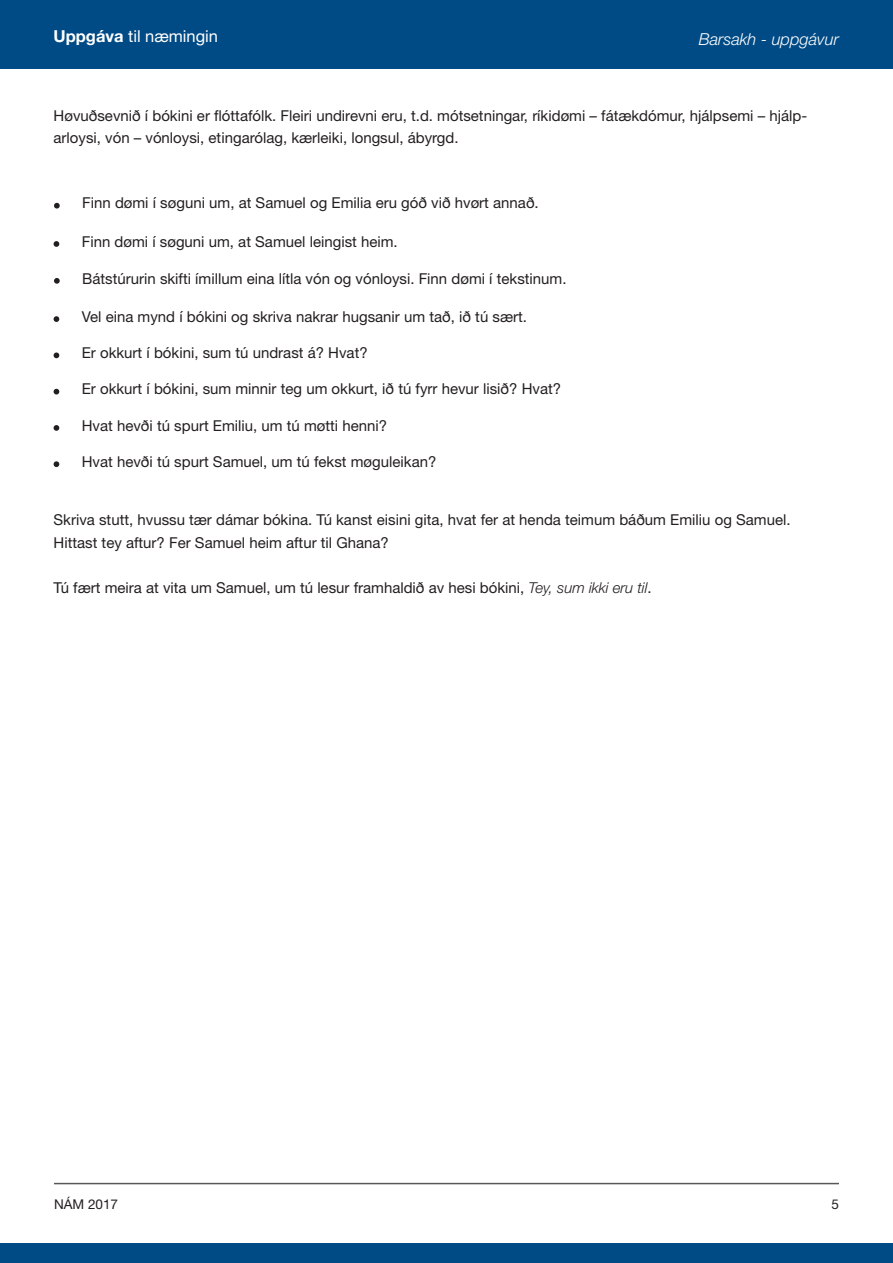
<style>
.page{position:relative;width:893px;height:1263px;background:#fff}
.page>*{position:absolute;margin:0;border:0;box-sizing:border-box;transform-origin:0 0}
.t1{font:16.5px "Helvetica Neue LT Std";color:#fff}
.t2{font:italic 300 16.5px "Helvetica Neue LT Std";color:#fff}
.t3{font:15px/22.5px "Helvetica Neue LT Std";color:#231f20}
.t4{font:13.5px "Helvetica Neue LT Std";color:#231f20}
.s1{font-weight:700}
.s2{font-weight:300;font-style:italic}
</style>
<div class="page">
<hr style="left:54px;top:1183px;width:785px;height:1px;background:#57585a">
<svg style="left:54px;top:203px;width:6px;height:6px"></svg>
<svg style="left:54px;top:278px;width:6px;height:6px"></svg>
<svg style="left:54px;top:241px;width:5px;height:6px"></svg>
<svg style="left:54px;top:316px;width:5px;height:6px"></svg>
<svg style="left:54px;top:352px;width:5px;height:6px"></svg>
<svg style="left:54px;top:389px;width:5px;height:5px"></svg>
<svg style="left:54px;top:425px;width:5px;height:6px"></svg>
<svg style="left:54px;top:461px;width:5px;height:6px"></svg>
<div style="left:0;top:1244px;width:893px;height:19px;background:#004b85"></div>
<div style="left:0;top:0;width:893px;height:68px;background:#004b85"></div>
<p class="t1" style="left:54px;top:27px;width:166px"><span class="s1">Uppgáva</span> til næmingin</p>
<p class="t2" style="left:699px;top:29px;width:142px">Barsakh - uppgávur</p>
<p class="t3" style="left:54px;top:104px;width:755px">Høvuðsevnið í bókini er flóttafólk. Fleiri undirevni eru, t.d. mótsetningar, ríkidømi – fátækdómur, hjálpsemi – hjálp&shy;arloysi, vón – vónloysi, etingarólag, kærleiki, longsul, ábyrgd.</p>
<p class="t3" style="left:82px;top:192px;width:458px">Finn dømi í søguni um, at Samuel og Emilia eru góð við hvørt annað.</p>
<p class="t3" style="left:82px;top:230px;width:317px">Finn dømi í søguni um, at Samuel leingist heim.</p>
<p class="t3" style="left:82px;top:267px;width:486px">Bátstúrurin skifti ímillum eina lítla vón og vónloysi. Finn dømi í tekstinum.</p>
<p class="t3" style="left:82px;top:305px;width:447px">Vel eina mynd í bókini og skriva nakrar hugsanir um tað, ið tú sært.</p>
<p class="t3" style="left:82px;top:341px;width:287px">Er okkurt í bókini, sum tú undrast á? Hvat?</p>
<p class="t3" style="left:82px;top:378px;width:481px">Er okkurt í bókini, sum minnir teg um okkurt, ið tú fyrr hevur lisið? Hvat?</p>
<p class="t3" style="left:82px;top:414px;width:307px">Hvat hevði tú spurt Emiliu, um tú møtti henni?</p>
<p class="t3" style="left:82px;top:450px;width:356px">Hvat hevði tú spurt Samuel, um tú fekst møguleikan?</p>
<p class="t3" style="left:54px;top:509px;width:738px">Skriva stutt, hvussu tær dámar bókina. Tú kanst eisini gita, hvat fer at henda teimum báðum Emiliu og Samuel.<br>Hittast tey aftur? Fer Samuel heim aftur til Ghana?</p>
<p class="t3" style="left:54px;top:576px;width:599px">Tú fært meira at vita um Samuel, um tú lesur framhaldið av hesi bókini, <span class="s2">Tey, sum ikki eru til</span>.</p>
<p class="t4" style="left:54px;top:1196px;width:66px">NÁM 2017</p>
<p class="t4" style="left:831px;top:1196px;width:9px">5</p>
</div>
